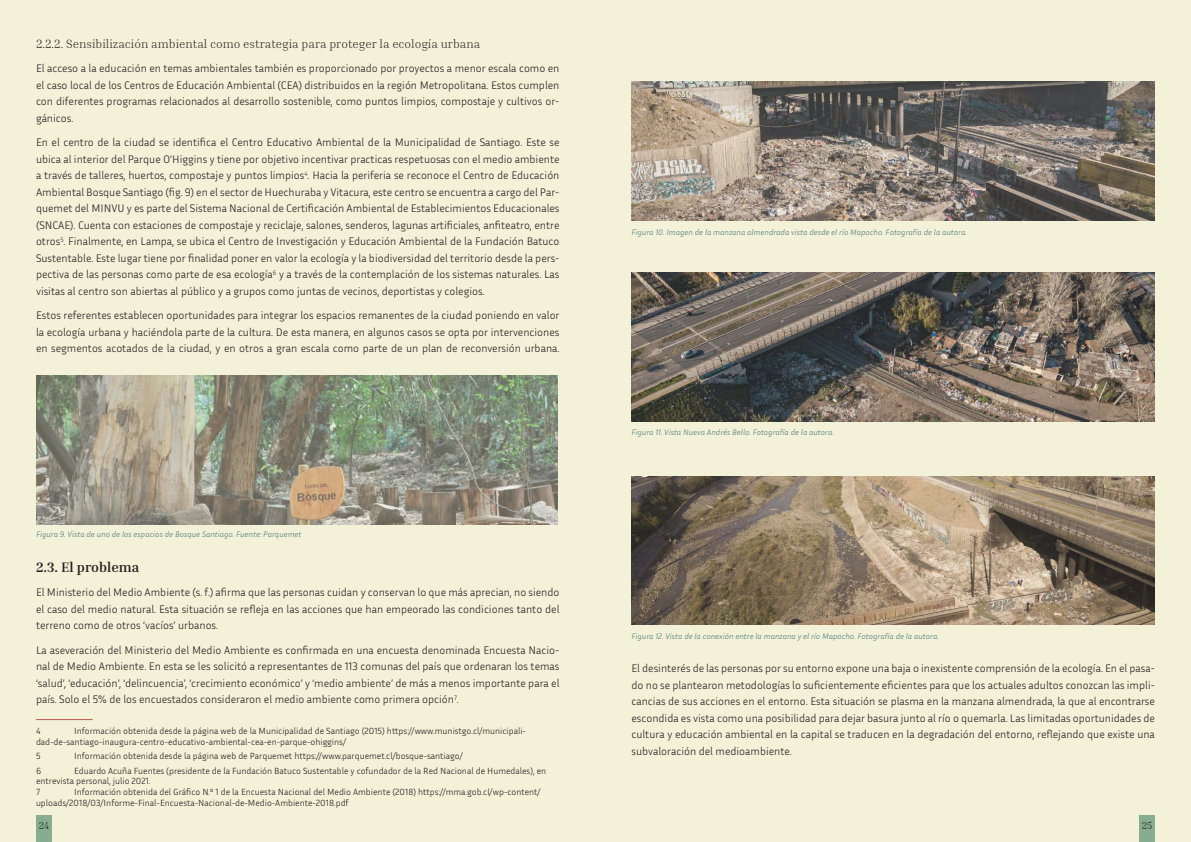
<style>
.page{position:relative;width:1191px;height:842px;background:#fff}
.page>*{position:absolute;margin:0;border:0;box-sizing:border-box;transform-origin:0 0}
.t1{font:700 14px "Inria Serif";color:#231f20}
.t2{font:300 12px "Inria Serif";color:#231f20}
.t3{font:300 11px/16.5px "Inria Sans";color:#231f20;text-align:justify}
.t4{font:300 10px "Inria Serif";color:#231f20}
.t5{font:300 9px/10.8px "Inria Sans";color:#231f20}
.t6{font:italic 300 8px "Inria Sans";color:#507c7e}
</style>
<div class="page">
<div style="left:0;top:0;width:595px;height:842px;background:#f3f1d8"></div>
<div style="left:595px;top:0;width:596px;height:842px;background:#f3f1d8"></div>
<div style="left:36px;top:815px;width:16px;height:27px;background:#87ad91"></div>
<div style="left:1139px;top:815px;width:16px;height:27px;background:#87ad91"></div>
<hr style="left:36px;top:719px;width:57px;height:1px;background:#bd5852">
<img style="left:36px;top:376px;width:522px;height:148px">
<img style="left:631px;top:273px;width:524px;height:148px">
<img style="left:631px;top:476px;width:524px;height:148px">
<img style="left:631px;top:81px;width:524px;height:140px">
<p class="t2" style="left:36px;top:36px;width:446px">2.2.2. Sensibilización ambiental como estrategia para proteger la ecología urbana</p>
<p class="t3" style="left:36px;top:60px;width:525px">El acceso a la educación en temas ambientales también es proporcionado por proyectos a menor escala como en el caso local de los Centros de Educación Ambiental (CEA) distribuidos en la región Metropolitana. Estos cumplen con diferentes programas relacionados al desarrollo sostenible, como puntos limpios, compostaje y cultivos or&shy;gánicos.</p>
<p class="t3" style="left:36px;top:134px;width:525px">En el centro de la ciudad se identifica el Centro Educativo Ambiental de la Municipalidad de Santiago. Este se ubica al interior del Parque O’Higgins y tiene por objetivo incentivar practicas respetuosas con el medio ambiente a través de talleres, huertos, compostaje y puntos limpios<sup>4</sup>. Hacia la periferia se reconoce el Centro de Educación Ambiental Bosque Santiago (fig. 9) en el sector de Huechuraba y Vitacura, este centro se encuentra a cargo del Par&shy;quemet del MINVU y es parte del Sistema Nacional de Certificación Ambiental de Establecimientos Educacionales (SNCAE). Cuenta con estaciones de compostaje y reciclaje, salones, senderos, lagunas artificiales, anfiteatro, entre otros<sup>5</sup>. Finalmente, en Lampa, se ubica el Centro de Investigación y Educación Ambiental de la Fundación Batuco Sustentable. Este lugar tiene por finalidad poner en valor la ecología y la biodiversidad del territorio desde la pers&shy;pectiva de las personas como parte de esa ecología<sup>6</sup> y a través de la contemplación de los sistemas naturales. Las visitas al centro son abiertas al público y a grupos como juntas de vecinos, deportistas y colegios.</p>
<p class="t3" style="left:36px;top:307px;width:525px">Estos referentes establecen oportunidades para integrar los espacios remanentes de la ciudad poniendo en valor la ecología urbana y haciéndola parte de la cultura. De esta manera, en algunos casos se opta por intervenciones en segmentos acotados de la ciudad, y en otros a gran escala como parte de un plan de reconversión urbana.</p>
<p class="t6" style="left:36px;top:528px;width:267px">Figura 9. Vista de uno de los espacios de Bosque Santiago. Fuente: Parquemet</p>
<p class="t1" style="left:36px;top:558px;width:105px">2.3. El problema</p>
<p class="t3" style="left:36px;top:584px;width:525px">El Ministerio del Medio Ambiente (s. f.) afirma que las personas cuidan y conservan lo que más aprecian, no siendo el caso del medio natural. Esta situación se refleja en las acciones que han empeorado las condiciones tanto del terreno como de otros ‘vacíos’ urbanos.</p>
<p class="t3" style="left:36px;top:641px;width:525px">La aseveración del Ministerio del Medio Ambiente es confirmada en una encuesta denominada Encuesta Nacio&shy;nal de Medio Ambiente. En esta se les solicitó a representantes de 113 comunas del país que ordenaran los temas ‘salud’, ‘educación’, ‘delincuencia’, ‘crecimiento económico’ y ‘medio ambiente’ de más a menos importante para el país. Solo el 5% de los encuestados consideraron el medio ambiente como primera opción<sup>7</sup>.</p>
<p class="t5" style="left:36px;top:725px;width:6px">4</p>
<p class="t5" style="left:36px;top:725px;width:491px;text-indent:38px">Información obtenida desde la página web de la Municipalidad de Santiago (2015) https://www.munistgo.cl/municipali&shy;dad-de-santiago-inaugura-centro-educativo-ambiental-cea-en-parque-ohiggins/</p>
<p class="t5" style="left:36px;top:750px;width:6px">5</p>
<p class="t5" style="left:74px;top:750px;width:390px">Información obtenida desde la página web de Parquemet https://www.parquemet.cl/bosque-santiago/</p>
<p class="t5" style="left:36px;top:765px;width:7px">6</p>
<p class="t5" style="left:36px;top:765px;width:512px;text-indent:38px">Eduardo Acuña Fuentes (presidente de la Fundación Batuco Sustentable y cofundador de la Red Nacional de Humedales), en entrevista personal, julio 2021.<br>7</p>
<p class="t5" style="left:36px;top:786px;width:506px;text-indent:38px">Información obtenida del Gráfico N.º 1 de la Encuesta Nacional del Medio Ambiente (2018) https://mma.gob.cl/wp-content/ uploads/2018/03/Informe-Final-Encuesta-Nacional-de-Medio-Ambiente-2018.pdf</p>
<p class="t6" style="left:631px;top:227px;width:337px">Figura 10. Imagen de la manzana almendrada vista desde el río Mapocho. Fotografía de la autora.</p>
<p class="t6" style="left:631px;top:427px;width:204px">Figura 11. Vista Nueva Andrés Bello. Fotografía de la autora.</p>
<p class="t6" style="left:631px;top:631px;width:309px">Figura 12. Vista de la conexión entre la manzana y el río Mapocho. Fotografía de la autora.</p>
<p class="t3" style="left:631px;top:660px;width:525px">El desinterés de las personas por su entorno expone una baja o inexistente comprensión de la ecología. En el pasa&shy;do no se plantearon metodologías lo suficientemente eficientes para que los actuales adultos conozcan las impli&shy;cancias de sus acciones en el entorno. Esta situación se plasma en la manzana almendrada, la que al encontrarse escondida es vista como una posibilidad para dejar basura junto al río o quemarla. Las limitadas oportunidades de cultura y educación ambiental en la capital se traducen en la degradación del entorno, reflejando que existe una subvaloración del medioambiente.</p>
<p class="t4" style="left:39px;top:819px;width:12px">24</p>
<p class="t4" style="left:1141px;top:819px;width:12px">25</p>
</div>
